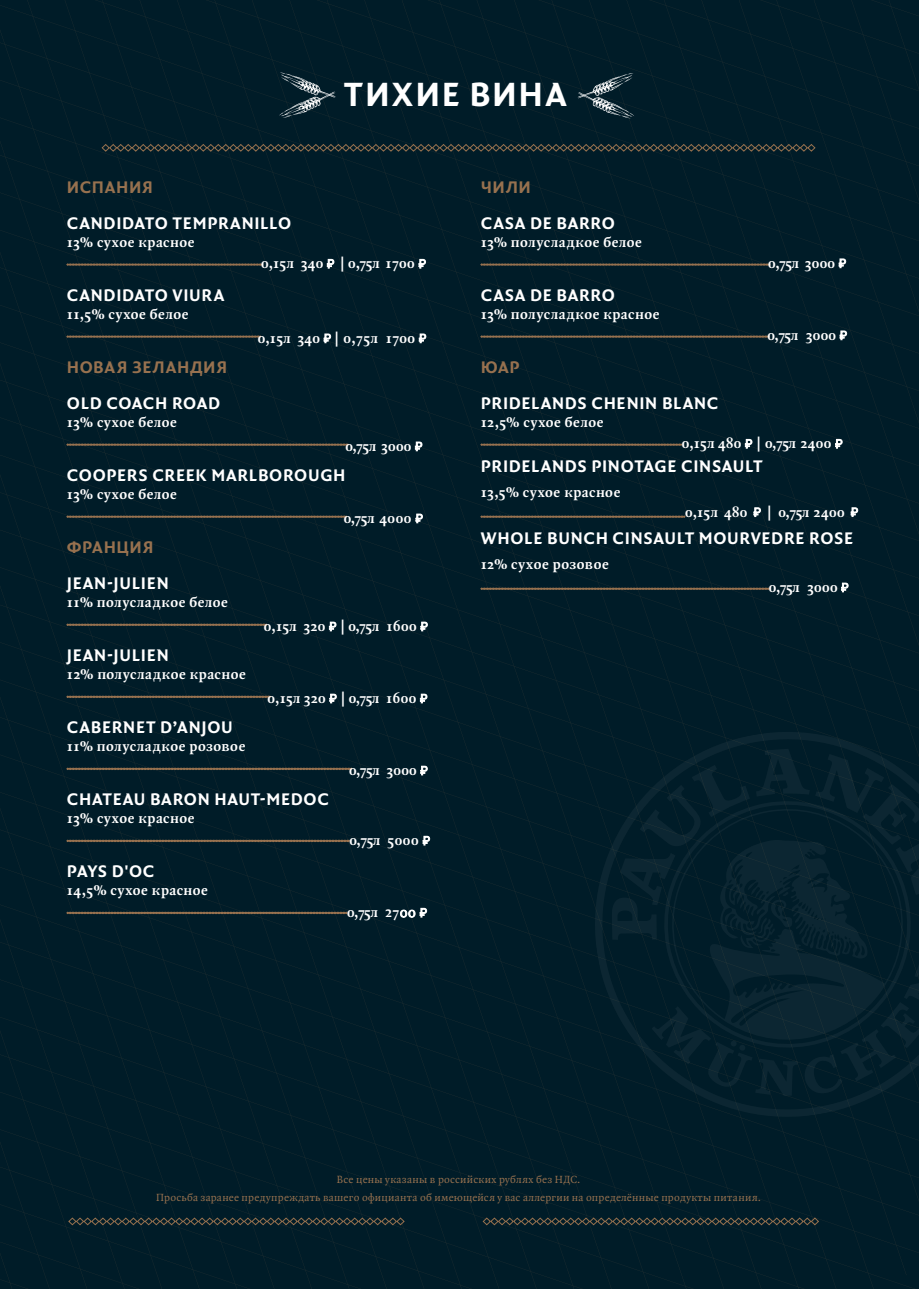
<style>
.page{position:relative;width:919px;height:1289px;background:#fff}
.page>*{position:absolute;margin:0;border:0;box-sizing:border-box;transform-origin:0 0}
.t1{font:700 36px "Quadraat Sans Pro";letter-spacing:.055em;color:#fff}
.t2{font:700 18px "Quadraat Sans Pro";letter-spacing:.035em;color:#fff}
.t3{font:700 18px "Quadraat Sans Pro";letter-spacing:.03em;color:#97714f}
.t4{font:700 15px "Quadraat Pro";letter-spacing:.03em;color:#fff}
.t5{font:11.1px/18px "Quadraat Pro";letter-spacing:.025em;color:#97714f;text-align:center}
.s1{font-family:"Archivo Narrow";font-weight:400;font-size:12.75px}
.s2{font-weight:400}
</style>
<div class="page">
<div style="left:0;top:0;width:918px;height:1288px;background:#001c28"></div>
<svg style="left:579px;top:716px;width:339px;height:416px;background:#011d29"></svg>
<svg style="left:611px;top:748px;width:307px;height:347px;background:#041f2b"></svg>
<svg style="left:482px;top:1217px;width:337px;height:8px;background:#2e3633"></svg>
<svg style="left:68px;top:1217px;width:337px;height:8px;background:#2e3633"></svg>
<svg style="left:67px;top:264px;width:196px;height:1px"></svg>
<svg style="left:67px;top:336px;width:194px;height:1px"></svg>
<svg style="left:67px;top:444px;width:281px;height:1px"></svg>
<svg style="left:67px;top:516px;width:280px;height:1px"></svg>
<svg style="left:67px;top:624px;width:200px;height:1px"></svg>
<svg style="left:67px;top:696px;width:204px;height:1px"></svg>
<svg style="left:67px;top:768px;width:285px;height:1px"></svg>
<svg style="left:67px;top:840px;width:282px;height:1px"></svg>
<svg style="left:67px;top:912px;width:280px;height:1px"></svg>
<svg style="left:101px;top:144px;width:714px;height:8px;background:#303734"></svg>
<svg style="left:577px;top:73px;width:57px;height:45px;background:#253d47"></svg>
<svg style="left:279px;top:73px;width:57px;height:45px;background:#263d47"></svg>
<svg style="left:480px;top:336px;width:289px;height:1px"></svg>
<svg style="left:480px;top:444px;width:201px;height:1px"></svg>
<svg style="left:480px;top:516px;width:205px;height:1px"></svg>
<svg style="left:480px;top:588px;width:289px;height:1px"></svg>
<svg style="left:480px;top:264px;width:290px;height:1px"></svg>
<h1 class="t1" style="left:344px;top:67px;width:224px">ТИХИЕ ВИНА</h1>
<p class="t3" style="left:67px;top:173px;width:88px">ИСПАНИЯ</p>
<p class="t2" style="left:67px;top:209px;width:226px">CANDIDATO TEMPRANILLO</p>
<p class="t4" style="left:67px;top:232px;width:129px">13% сухое красное</p>
<p class="t4" style="left:261px;top:253px;width:166px">0,15л 340 <span class="s1">₽</span> | 0,75л 1700 <span class="s1">₽</span></p>
<p class="t2" style="left:67px;top:281px;width:159px">CANDIDATO VIURA</p>
<p class="t4" style="left:67px;top:304px;width:123px">11,5% сухое белое</p>
<p class="t4" style="left:258px;top:328px;width:170px">0,15л 340 <span class="s1">₽</span> | 0,75л 1700 <span class="s1">₽</span></p>
<p class="t3" style="left:67px;top:353px;width:162px">НОВАЯ ЗЕЛАНДИЯ</p>
<p class="t2" style="left:67px;top:389px;width:155px">OLD COACH ROAD</p>
<p class="t4" style="left:67px;top:412px;width:112px">13% сухое белое</p>
<p class="t4" style="left:345px;top:436px;width:78px">0,75л 3000 <span class="s1">₽</span></p>
<p class="t2" style="left:67px;top:461px;width:280px">COOPERS CREEK MARLBOROUGH</p>
<p class="t4" style="left:67px;top:484px;width:112px">13% сухое белое</p>
<p class="t4" style="left:344px;top:508px;width:81px">0,75л 4000 <span class="s1">₽</span></p>
<p class="t3" style="left:67px;top:533px;width:88px">ФРАНЦИЯ</p>
<p class="t2" style="left:67px;top:569px;width:103px">JEAN-JULIEN</p>
<p class="t4" style="left:67px;top:592px;width:163px">11% полусладкое белое</p>
<p class="t4" style="left:264px;top:616px;width:165px">0,15л 320 <span class="s1">₽</span> | 0,75л 1600 <span class="s1">₽</span></p>
<p class="t2" style="left:67px;top:641px;width:103px">JEAN-JULIEN</p>
<p class="t4" style="left:67px;top:664px;width:180px">12% полусладкое красное</p>
<p class="t4" style="left:267px;top:688px;width:161px">0,15л 320 <span class="s1">₽</span> | 0,75л 1600 <span class="s1">₽</span></p>
<p class="t2" style="left:67px;top:713px;width:167px">CABERNET D’ANJOU</p>
<p class="t4" style="left:67px;top:736px;width:180px">11% полусладкое розовое</p>
<p class="t4" style="left:349px;top:760px;width:80px">0,75л 3000 <span class="s1">₽</span></p>
<p class="t2" style="left:67px;top:785px;width:264px">CHATEAU BARON HAUT-MEDOC</p>
<p class="t4" style="left:67px;top:808px;width:129px">13% сухое красное</p>
<p class="t4" style="left:349px;top:830px;width:82px">0,75л 5000 <span class="s1">₽</span></p>
<p class="t2" style="left:67px;top:857px;width:89px">PAYS D'OC</p>
<p class="t4" style="left:67px;top:880px;width:143px">14,5% сухое красное</p>
<p class="t4" style="left:347px;top:902px;width:81px">0,75л 27<span class="s2">00</span> <span class="s1">₽</span></p>
<p class="t3" style="left:481px;top:173px;width:52px">ЧИЛИ</p>
<p class="t2" style="left:481px;top:209px;width:136px">CASA DE BARRO</p>
<p class="t4" style="left:480px;top:232px;width:163px">13% полусладкое белое</p>
<p class="t2" style="left:481px;top:281px;width:136px">CASA DE BARRO</p>
<p class="t4" style="left:480px;top:304px;width:180px">13% полусладкое красное</p>
<p class="t4" style="left:768px;top:253px;width:79px">0,75л 3000 <span class="s1">₽</span></p>
<p class="t4" style="left:767px;top:325px;width:81px">0,75л 3000 <span class="s1">₽</span></p>
<p class="t3" style="left:481px;top:353px;width:40px">ЮАР</p>
<p class="t2" style="left:481px;top:389px;width:239px">PRIDELANDS CHENIN BLANC</p>
<p class="t4" style="left:480px;top:412px;width:124px">12,5% сухое белое</p>
<p class="t4" style="left:681px;top:433px;width:162px">0,15л 480 <span class="s1">₽</span> | 0,75л 2400 <span class="s1">₽</span></p>
<p class="t2" style="left:481px;top:453px;width:283px">PRIDELANDS PINOTAGE CINSAULT</p>
<p class="t4" style="left:480px;top:482px;width:141px">13,5% сухое красное</p>
<p class="t4" style="left:685px;top:501px;width:174px">0,15л 480 <span class="s1">₽</span> | 0,75л 2400 <span class="s1">₽</span></p>
<p class="t2" style="left:481px;top:525px;width:374px">WHOLE BUNCH CINSAULT MOURVEDRE ROSE</p>
<p class="t4" style="left:480px;top:554px;width:129px">12% сухое розовое</p>
<p class="t4" style="left:768px;top:577px;width:81px">0,75л 3000 <span class="s1">₽</span></p>
<p class="t5" style="left:156px;top:1170px;width:606px">Все цены указаны в российских рублях без НДС.<br>Просьба заранее предупреждать вашего официанта об имеющейся у вас аллергии на определённые продукты питания.</p>
</div>
